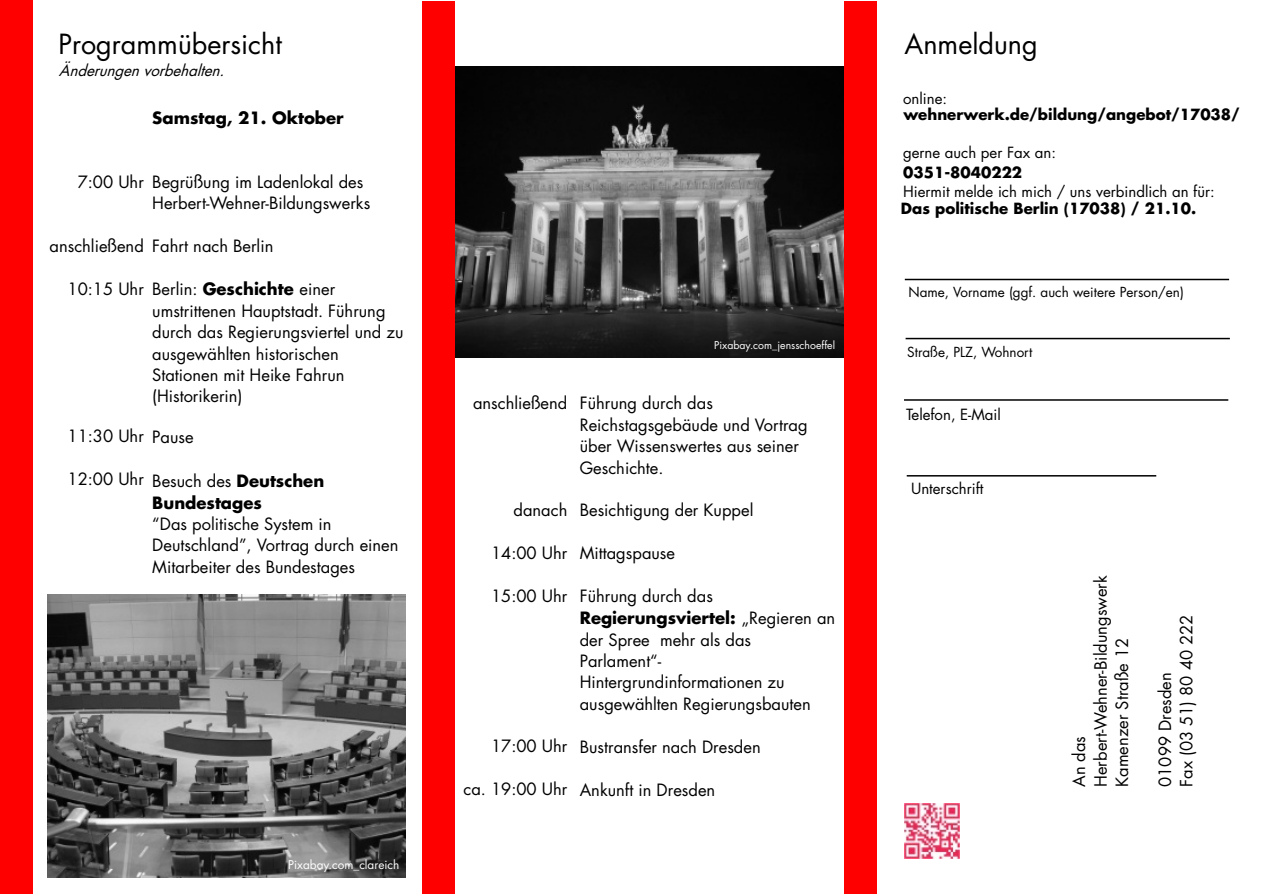
<style>
.page{position:relative;width:1263px;height:894px;background:#fff}
.page>*{position:absolute;margin:0;border:0;box-sizing:border-box;transform-origin:0 0}
.t1{font:27px "Futura";color:#000}
.t2{font:16.5px/21.5px "Futura";color:#000}
.t3{font:700 16.5px/22px "Futura";color:#000}
.t4{font:italic 15.3px "Futura";color:#000}
.t5{font:15px "Futura";color:#000}
.t6{font:700 15px "Futura";color:#000}
.t7{font:13.5px "Futura";color:#000}
.t8{font:11.85px "Futura";color:#fff}
.t9{font:10.5px "Futura";color:#fff}
.s1{font-weight:700}
.s2{font-weight:400}
</style>
<div class="page">
<div style="left:0;top:0;width:33px;height:894px;background:#f00"></div>
<div style="left:422px;top:1px;width:33px;height:893px;background:#f00"></div>
<div style="left:844px;top:1px;width:33px;height:893px;background:#f00"></div>
<img style="left:48px;top:594px;width:358px;height:283px">
<img style="left:456px;top:67px;width:387px;height:291px">
<img style="left:904px;top:803px;width:55px;height:55px">
<hr style="left:904px;top:399px;width:324px;height:2px;background:#000">
<hr style="left:906px;top:338px;width:324px;height:1px;background:#000">
<hr style="left:907px;top:475px;width:249px;height:2px;background:#000">
<hr style="left:905px;top:279px;width:324px;height:1px;background:#000">
<h1 class="t1" style="left:58px;top:27px;width:225px">Programmübersicht</h1>
<p class="t4" style="left:59px;top:61px;width:172px">Änderungenvorbehalten.</p>
<p class="t3" style="left:152px;top:106px;width:193px">Samstag, 21. Oktober</p>
<p class="t2" style="left:78px;top:171px;width:68px">7:00 Uhr</p>
<p class="t2" style="left:50px;top:236px;width:96px">anschließend</p>
<p class="t2" style="left:68px;top:278px;width:78px">10:15 Uhr</p>
<p class="t2" style="left:152px;top:171px;width:219px">Begrüßung im Ladenlokal des<br>Herbert-Wehner-Bildungswerks</p>
<p class="t2" style="left:152px;top:235px;width:123px">Fahrt nach Berlin</p>
<p class="t2" style="left:152px;top:279px;width:253px">Berlin: <span class="s1">Geschichte</span> einer umstrittenen Hauptstadt. Führung durch das Regierungsviertel und zu ausgewählten historischen<br>Stationen mit Heike Fahrun (Historikerin)</p>
<p class="t2" style="left:68px;top:426px;width:78px">11:30 Uhr</p>
<p class="t2" style="left:68px;top:468px;width:78px">12:00 Uhr</p>
<p class="t2" style="left:152px;top:427px;width:43px">Pause</p>
<p class="t3" style="left:152px;top:469px;width:173px"><span class="s2">Besuch des</span> Deutschen<br>Bundestages</p>
<p class="t2" style="left:152px;top:513px;width:248px">“Das politische System in<br>Deutschland”, Vortrag durch einen<br>Mitarbeiter des Bundestages</p>
<p class="t8" style="left:288px;top:857px;width:113px">Pixabay.com_clareich</p>
<p class="t9" style="left:714px;top:339px;width:122px">Pixabay.com_jensschoeffel</p>
<p class="t2" style="left:473px;top:393px;width:96px">anschließend</p>
<p class="t2" style="left:514px;top:500px;width:55px">danach</p>
<p class="t2" style="left:491px;top:543px;width:78px">14:00 Uhr</p>
<p class="t2" style="left:491px;top:586px;width:78px">15:00 Uhr</p>
<p class="t2" style="left:491px;top:736px;width:78px">17:00 Uhr</p>
<p class="t2" style="left:464px;top:778px;width:105px">ca. 19:00 Uhr</p>
<p class="t2" style="left:580px;top:393px;width:229px">Führung durch das<br>Reichstagsgebäude und Vortrag über Wissenswertes aus seiner<br>Geschichte.</p>
<p class="t2" style="left:580px;top:500px;width:175px">Besichtigung der Kuppel</p>
<p class="t2" style="left:580px;top:543px;width:97px">Mittagspause</p>
<p class="t2" style="left:580px;top:586px;width:257px">Führung durch das<br><span class="s1">Regierungsviertel:</span> „Regieren an der Spree mehr als das<br>Parlament“-<br>Hintergrundinformationen zu ausgewählten Regierungsbauten</p>
<p class="t2" style="left:580px;top:736px;width:182px">Bustransfer nach Dresden</p>
<p class="t2" style="left:580px;top:779px;width:137px">Ankunft in Dresden</p>
<h1 class="t1" style="left:905px;top:27px;width:135px">Anmeldung</h1>
<p class="t5" style="left:903px;top:89px;width:46px">online:</p>
<p class="t6" style="left:903px;top:104px;width:338px">wehnerwerk.de/bildung/angebot/17038/</p>
<p class="t5" style="left:903px;top:143px;width:155px">gerne auch per Fax an:</p>
<p class="t6" style="left:903px;top:163px;width:121px">0351-8040222</p>
<p class="t5" style="left:903px;top:182px;width:313px">Hiermit melde ich mich / uns verbindlich an für:</p>
<p class="t6" style="left:901px;top:199px;width:297px">Das politische Berlin (17038) / 21.10.</p>
<p class="t7" style="left:908px;top:283px;width:277px">Name, Vorname (ggf. auch weitere Person/en)</p>
<p class="t7" style="left:907px;top:343px;width:127px">Straße, PLZ, Wohnort</p>
<p class="t5" style="left:906px;top:405px;width:96px">Telefon, E-Mail</p>
<p class="t5" style="left:911px;top:479px;width:74px">Unterschrift</p>
<p class="t2" style="left:1069px;top:787px;width:213px;rotate:-90deg">An das<br>Herbert-Wehner-Bildungswerk<br>Kamenzer Straße 12</p>
<p class="t2" style="left:1154px;top:787px;width:174px;rotate:-90deg">01099 Dresden<br>Fax (03 51) 80 40 222</p>
</div>
